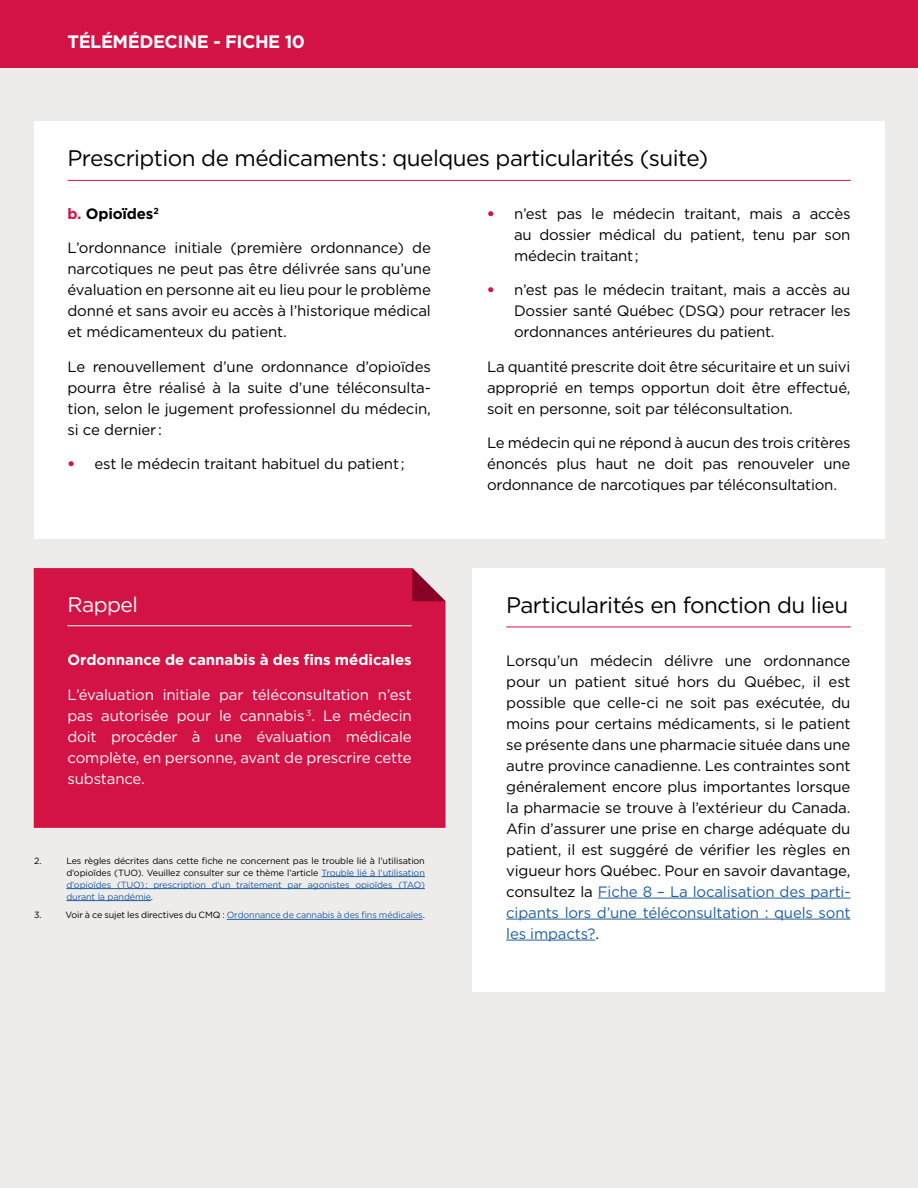
<style>
.page{position:relative;width:918px;height:1188px;background:#edeceb}
.page>*{position:absolute;margin:0;border:0;box-sizing:border-box;transform-origin:0 0}
.Section_LIGNE_ROSE{font:22.5px "Gotham";letter-spacing:-.025em;color:#000}
.Section_Ligne_blanch{font:21px "Gotham";letter-spacing:-.025em;color:#fff}
.En-tête{font:700 18px "Gotham";letter-spacing:-.025em;color:#fff}
.t1{font:15px/21px "Gotham";letter-spacing:-.015em;color:#000;text-align:justify}
.t2{font:15px/21px "Gotham";letter-spacing:-.01em;color:#fff;text-align:justify}
.t3{font:700 15px "Gotham";color:#fff}
.t4{font:700 15px "Gotham";letter-spacing:-.01em;color:#000}
.t5{font:9px/12px "Gotham";letter-spacing:-.01em;color:#000;text-align:justify}
.t6{font:9px "Gotham";letter-spacing:-.01em;color:#215e9e}
.s1{color:#d31245}
.s2{font-weight:900;color:#d31245}
.s3{color:#215e9e}
.s4{color:#000}
</style>
<div class="page">
<div style="left:34px;top:122px;width:851px;height:417px;background:#fff"></div>
<hr style="left:68px;top:180px;width:783px;height:1px;background:#d31245">
<div style="left:34px;top:568px;width:412px;height:260px;background:#d31245"></div>
<svg style="left:412px;top:568px;width:34px;height:33px"></svg>
<hr style="left:68px;top:625px;width:344px;height:1px;background:#fff">
<div style="left:472px;top:568px;width:413px;height:424px;background:#fff"></div>
<hr style="left:506px;top:627px;width:345px;height:1px;background:#d31245">
<hr style="left:598px;top:898px;width:253px;height:1px;background:#215e9e">
<hr style="left:506px;top:919px;width:344px;height:1px;background:#215e9e">
<hr style="left:506px;top:940px;width:89px;height:1px;background:#215e9e">
<hr style="left:321px;top:876px;width:104px;height:1px;background:#215e9e">
<hr style="left:66px;top:888px;width:359px;height:1px;background:#215e9e">
<hr style="left:66px;top:900px;width:85px;height:1px;background:#215e9e">
<hr style="left:227px;top:919px;width:196px;height:1px;background:#215e9e">
<div style="left:0;top:0;width:918px;height:68px;background:#d31245"></div>
<p class="En-tête" style="left:68px;top:30px;width:239px">TÉLÉMÉDECINE - FICHE 10</p>
<p class="Section_LIGNE_ROSE" style="left:68px;top:144px;width:642px">Prescription de médicaments : quelques particularités (suite)</p>
<p class="t4" style="left:68px;top:204px;width:93px"><span class="s1">b.</span> Opioïdes<sup>2</sup></p>
<p class="t1" style="left:68px;top:237px;width:365px">L’ordonnance initiale (première ordonnance) de narcotiques ne peut pas être délivrée sans qu’une évaluation en personne ait eu lieu pour le problème donné et sans avoir eu accès à l’historique médical et médicamenteux du patient.</p>
<p class="t1" style="left:68px;top:356px;width:365px">Le renouvellement d’une ordonnance d’opioïdes pourra être réalisé à la suite d’une téléconsulta&shy;tion, selon le jugement professionnel du médecin, si ce dernier :</p>
<p class="t1" style="left:68px;top:453px;width:339px"><span class="s2">•</span> est le médecin traitant habituel du patient ;</p>
<p class="Section_Ligne_blanch" style="left:68px;top:591px;width:72px">Rappel</p>
<p class="t3" style="left:68px;top:650px;width:346px">Ordonnance de cannabis à des fins médicales</p>
<p class="t2" style="left:68px;top:684px;width:346px">L’évaluation initiale par téléconsultation n’est pas autorisée pour le cannabis <sup>3</sup>. Le médecin doit procéder à une évaluation médicale complète, en personne, avant de prescrire cette substance.</p>
<p class="t5" style="left:34px;top:854px;width:9px">2.</p>
<p class="t5" style="left:66px;top:854px;width:360px">Les règles décrites dans cette fiche ne concernent pas le trouble lié à l’utilisation d’opioïdes (TUO). Veuillez consulter sur ce thème l’article <span class="s3">Trouble lié à l’utilisation d’opioïdes (TUO) : prescription d’un traitement par agonistes opioïdes (TAO) durant la pandémie</span>.</p>
<p class="t5" style="left:34px;top:909px;width:9px">3.</p>
<p class="t6" style="left:65px;top:910px;width:361px"><span class="s4">Voir à ce sujet les directives du CMQ :</span> Ordonnance de cannabis à des fins médicales<span class="s4">.</span></p>
<p class="t1" style="left:514px;top:203px;width:338px;text-indent:-27px"><span class="s2">•</span> n’est pas le médecin traitant, mais a accès au dossier médical du patient, tenu par son médecin traitant ;</p>
<p class="t1" style="left:514px;top:279px;width:338px;text-indent:-27px"><span class="s2">•</span> n’est pas le médecin traitant, mais a accès au Dossier santé Québec (DSQ) pour retracer les ordonnances antérieures du patient.</p>
<p class="t1" style="left:487px;top:356px;width:365px">La quantité prescrite doit être sécuritaire et un suivi approprié en temps opportun doit être effectué, soit en personne, soit par téléconsultation.</p>
<p class="t1" style="left:487px;top:432px;width:365px">Le médecin qui ne répond à aucun des trois critères énoncés plus haut ne doit pas renouveler une ordonnance de narcotiques par téléconsultation.</p>
<p class="Section_LIGNE_ROSE" style="left:506px;top:591px;width:344px">Particularités en fonction du lieu</p>
<p class="t1" style="left:506px;top:649px;width:346px">Lorsqu’un médecin délivre une ordonnance pour un patient situé hors du Québec, il est possible que celle-ci ne soit pas exécutée, du moins pour certains médicaments, si le patient se présente dans une pharmacie située dans une autre province canadienne. Les contraintes sont généralement encore plus importantes lorsque la pharmacie se trouve à l’extérieur du Canada.<br>Afin d’assurer une prise en charge adéquate du patient, il est suggéré de vérifier les règles en vigueur hors Québec. Pour en savoir davantage, consultez la <span class="s3">Fiche 8 – La localisation des parti&shy;cipants lors d’une téléconsultation : quels sont les impacts?</span>.</p>
</div>
